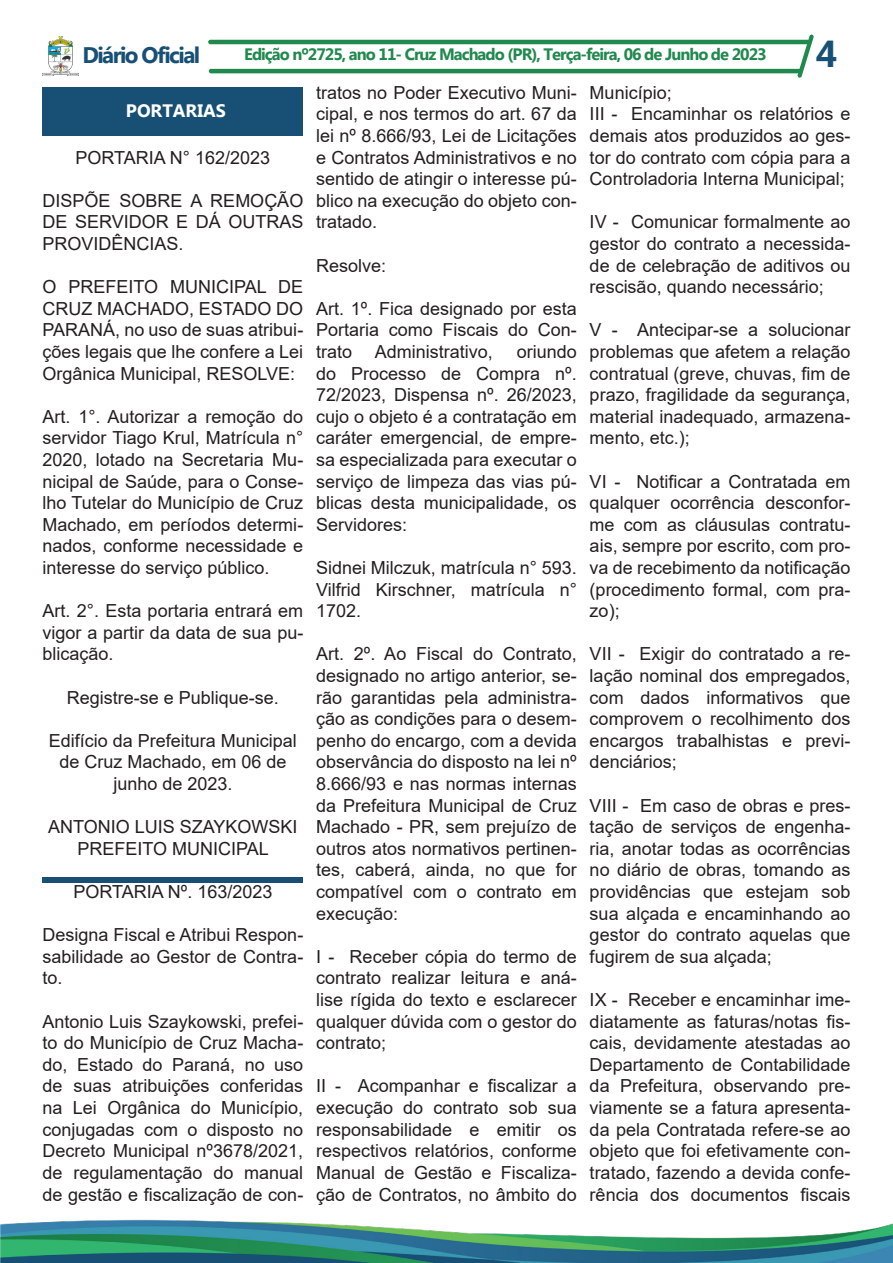
<style>
.page{position:relative;width:893px;height:1263px;background:#fff}
.page>*{position:absolute;margin:0;border:0;box-sizing:border-box;transform-origin:0 0}
.t1{font:700 37.5px "Myanmar Text";color:#175074}
.t2{font:700 22.5px "Myanmar Text";letter-spacing:-.07em;color:#175074}
.t3{font:18px/21.6px "Arial";color:#231f20;text-align:justify}
.t4{font:700 18px "Myanmar Text";color:#fff}
.t5{font:700 16.5px "Myanmar Text";letter-spacing:-.06em;color:#20894d}
</style>
<div class="page">
<hr style="left:208px;top:40px;width:602px;height:4px;background:#20894d;border-radius:2px">
<hr style="left:209px;top:69px;width:593px;height:4px;background:#20894d;border-radius:2px">
<img style="left:43px;top:37px;width:36px;height:38px">
<svg style="left:797px;top:34px;width:17px;height:44px"></svg>
<img style="left:0;top:1219px;width:893px;height:44px">
<svg style="left:43px;top:877px;width:260px;height:5px"></svg>
<div style="left:43px;top:87px;width:260px;height:48px;background:#175074"></div>
<p class="t2" style="left:82px;top:42px;width:119px">Diário Oficial</p>
<p class="t5" style="left:244px;top:45px;width:524px">Edição nº2725, ano 11- Cruz Machado (PR), Terça-feira, 06 de Junho de 2023</p>
<p class="t1" style="left:816px;top:32px;width:23px">4</p>
<p class="t4" style="left:126px;top:100px;width:101px">PORTARIAS</p>
<p class="t3" style="left:76px;top:146px;width:196px">PORTARIA N° 162/2023</p>
<p class="t3" style="left:43px;top:190px;width:262px">DISPÕE SOBRE A REMOÇÃO DE SERVIDOR E DÁ OUTRAS PROVIDÊNCIAS.</p>
<p class="t3" style="left:43px;top:276px;width:262px">O PREFEITO MUNICIPAL DE CRUZ MACHADO, ESTADO DO PARANÁ, no uso de suas atribui&shy;ções legais que lhe confere a Lei Orgânica Municipal, RESOLVE:</p>
<p class="t3" style="left:43px;top:406px;width:262px">Art. 1°. Autorizar a remoção do servidor Tiago Krul, Matrícula n° 2020, lotado na Secretaria Mu&shy;nicipal de Saúde, para o Conse&shy;lho Tutelar do Município de Cruz Machado, em períodos determi&shy;nados, conforme necessidade e interesse do serviço público.</p>
<p class="t3" style="left:43px;top:600px;width:262px">Art. 2°. Esta portaria entrará em vigor a partir da data de sua pu&shy;blicação.</p>
<p class="t3" style="left:67px;top:686px;width:214px">Registre-se e Publique-se.</p>
<p class="t3" style="left:49px;top:730px;width:250px;text-align:center">Edifício da Prefeitura Municipal de Cruz Machado, em 06 de junho de 2023.</p>
<p class="t3" style="left:48px;top:816px;width:251px">ANTONIO LUIS SZAYKOWSKI</p>
<p class="t3" style="left:78px;top:838px;width:193px">PREFEITO MUNICIPAL</p>
<p class="t3" style="left:73px;top:881px;width:200px">PORTARIA Nº. 163/2023</p>
<p class="t3" style="left:43px;top:924px;width:262px">Designa Fiscal e Atribui Respon&shy;sabilidade ao Gestor de Contra&shy;to.</p>
<p class="t3" style="left:43px;top:1010px;width:262px">Antonio Luis Szaykowski, prefei&shy;to do Município de Cruz Macha&shy;do, Estado do Paraná, no uso de suas atribuições conferidas na Lei Orgânica do Município, conjugadas com o disposto no Decreto Municipal nº3678/2021, de regulamentação do manual de gestão e fiscalização de con-</p>
<p class="t3" style="left:316px;top:82px;width:262px">tratos no Poder Executivo Muni&shy;cipal, e nos termos do art. 67 da lei nº 8.666/93, Lei de Licitações e Contratos Administrativos e no sentido de atingir o interesse pú&shy;blico na execução do objeto con&shy;tratado.</p>
<p class="t3" style="left:316px;top:254px;width:72px">Resolve:</p>
<p class="t3" style="left:316px;top:298px;width:262px">Art. 1º. Fica designado por esta Portaria como Fiscais do Con&shy;trato</p>
<p class="t3" style="left:316px;top:341px;width:262px;text-indent:201px">oriundo do Processo de Compra nº.<br>72/2023, Dispensa nº. 26/2023, cujo o objeto é a contratação em caráter emergencial, de empre&shy;sa especializada para executar o serviço de limpeza das vias pú&shy;blicas desta municipalidade, os Servidores:</p>
<p class="t3" style="left:316px;top:557px;width:262px">Sidnei Milczuk, matrícula n° 593.</p>
<p class="t3" style="left:316px;top:578px;width:262px">Vilfrid Kirschner, matrícula n°<br>1702.</p>
<p class="t3" style="left:316px;top:643px;width:262px">Art. 2º. Ao Fiscal do Contrato, designado no artigo anterior, se&shy;rão garantidas pela administra&shy;ção as condições para o desem&shy;penho do encargo, com a devida observância do disposto na lei nº 8.666/93 e nas normas internas da Prefeitura Municipal de Cruz Machado - PR, sem prejuízo de outros atos normativos pertinen&shy;tes, caberá, ainda, no que for compatível com o contrato em execução:</p>
<p class="t3" style="left:316px;top:946px;width:262px">I - Receber cópia do termo de contrato realizar leitura e aná&shy;lise rígida do texto e esclarecer qualquer dúvida com o gestor do contrato;</p>
<p class="t3" style="left:316px;top:1075px;width:262px">II - Acompanhar e fiscalizar a execução do contrato sob sua responsabilidade e emitir os respectivos relatórios, conforme Manual de Gestão e Fiscaliza&shy;ção de Contratos, no âmbito do</p>
<p class="t3" style="left:375px;top:341px;width:120px">Administrativo,</p>
<p class="t3" style="left:590px;top:82px;width:84px">Município;</p>
<p class="t3" style="left:590px;top:103px;width:262px">III - Encaminhar os relatórios e demais atos produzidos ao ges&shy;tor do contrato com cópia para a Controladoria Interna Municipal;</p>
<p class="t3" style="left:590px;top:211px;width:262px">IV - Comunicar formalmente ao gestor do contrato a necessida&shy;de de celebração de aditivos ou rescisão, quando necessário;</p>
<p class="t3" style="left:590px;top:319px;width:262px">V - Antecipar-se a solucionar problemas que afetem a relação contratual (greve, chuvas, fim de prazo, fragilidade da segurança, material inadequado, armazena&shy;mento, etc.);</p>
<p class="t3" style="left:590px;top:470px;width:262px">VI - Notificar a Contratada em qualquer ocorrência desconfor&shy;me com as cláusulas contratu&shy;ais, sempre por escrito, com pro&shy;va de recebimento da notificação (procedimento formal, com pra&shy;zo);</p>
<p class="t3" style="left:590px;top:643px;width:262px">VII - Exigir do contratado a re&shy;lação nominal dos empregados, com dados informativos que comprovem o recolhimento dos encargos trabalhistas e previ&shy;denciários;</p>
<p class="t3" style="left:590px;top:794px;width:262px">VIII - Em caso de obras e pres&shy;tação de serviços de engenha&shy;ria, anotar todas as ocorrências no diário de obras, tomando as providências que estejam sob sua alçada e encaminhando ao gestor do contrato aquelas que fugirem de sua alçada;</p>
<p class="t3" style="left:590px;top:989px;width:262px">IX - Receber e encaminhar ime&shy;diatamente as faturas/notas fis&shy;cais, devidamente atestadas ao Departamento de Contabilidade da Prefeitura, observando pre&shy;viamente se a fatura apresenta&shy;da pela Contratada refere-se ao objeto que foi efetivamente con&shy;tratado, fazendo a devida confe&shy;rência dos documentos fiscais</p>
</div>
